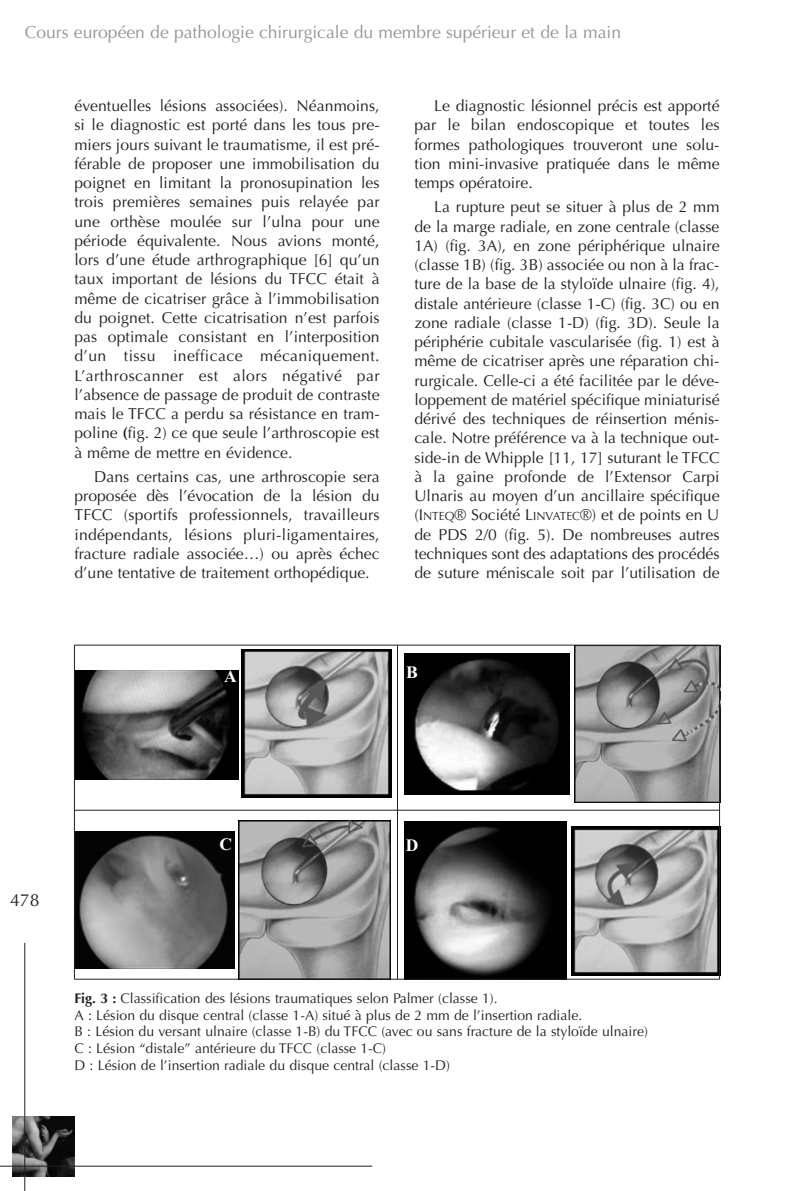
<style>
.page{position:relative;width:794px;height:1191px;background:#fff}
.page>*{position:absolute;margin:0;border:0;box-sizing:border-box;transform-origin:0 0}
.t1{font:17.5px "Optima";color:#939598}
.t2{font:700 17.5px "Times";color:#fff}
.t3{font:17.5px "Optima";color:#231f20}
.t4{font:15.75px/19.2px "Optima";color:#231f20;text-align:justify}
.t5{font:14px/16.6px "Optima";color:#231f20}
.s1{font-weight:700}
.s2{font-size:11.9px}
</style>
<div class="page">
<img style="left:12px;top:1116px;width:62px;height:60px">
<hr style="left:0;top:1165px;width:372px;height:1px;background:#231f20">
<hr style="left:24px;top:943px;width:1px;height:248px;background:#231f20">
<img style="left:75px;top:670px;width:164px;height:109px">
<img style="left:242px;top:650px;width:149px;height:147px">
<img style="left:404px;top:653px;width:165px;height:141px">
<img style="left:574px;top:645px;width:145px;height:158px">
<img style="left:75px;top:832px;width:159px;height:137px">
<img style="left:238px;top:820px;width:152px;height:158px">
<img style="left:404px;top:821px;width:163px;height:157px">
<img style="left:571px;top:826px;width:148px;height:149px">
<hr style="left:74px;top:644px;width:645px;height:1px;background:#231f20">
<hr style="left:74px;top:978px;width:645px;height:1px;background:#231f20">
<hr style="left:74px;top:645px;width:1px;height:334px;background:#231f20">
<hr style="left:719px;top:645px;width:1px;height:334px;background:#231f20">
<hr style="left:74px;top:809px;width:645px;height:1px;background:#231f20">
<hr style="left:397px;top:645px;width:1px;height:334px;background:#231f20">
<p class="t1" style="left:25px;top:25px;width:598px">Cours européen de pathologie chirurgicale du membre supérieur et de la main</p>
<p class="t4" style="left:74px;top:98px;width:307px">éventuelles lésions associées). Néanmoins, si le diagnostic est porté dans les tous pre&shy;miers jours suivant le traumatisme, il est pré&shy;férable de proposer une immobilisation du poignet en limitant la pronosupination les trois premières semaines puis relayée par une orthèse moulée sur l’ulna pour une période équivalente. Nous avions monté, lors d’une étude arthrographique [6] qu’un taux important de lésions du TFCC était à même de cicatriser grâce à l’immobilisation du poignet. Cette cicatrisation n’est parfois pas optimale consistant en l’interposition d’un tissu inefficace mécaniquement.<br>L’arthroscanner est alors négativé par l’absence de passage de produit de contraste mais le TFCC a perdu sa résistance en tram&shy;poline <span class="s1">(</span>fig. 2) ce que seule l’arthroscopie est à même de mettre en évidence.</p>
<p class="t4" style="left:74px;top:468px;width:307px;text-indent:20px">Dans certains cas, une arthroscopie sera proposée dès l’évocation de la lésion du TFCC (sportifs professionnels, travailleurs indépendants, lésions pluri-ligamentaires, fracture radiale associée…) ou après échec d’une tentative de traitement orthopédique.</p>
<p class="t4" style="left:414px;top:98px;width:307px;text-indent:20px">Le diagnostic lésionnel précis est apporté par le bilan endoscopique et toutes les formes pathologiques trouveront une solu&shy;tion mini-invasive pratiquée dans le même temps opératoire.</p>
<p class="t4" style="left:414px;top:199px;width:307px;text-indent:20px">La rupture peut se situer à plus de 2 mm de la marge radiale, en zone centrale (classe 1A) (fig. 3A), en zone périphérique ulnaire (classe 1B) (fig. 3B) associée ou non à la frac&shy;ture de la base de la styloïde ulnaire (fig. 4), distale antérieure (classe 1-C) (fig. 3C) ou en zone radiale (classe 1-D) (fig. 3D). Seule la périphérie cubitale vascularisée (fig. 1) est à même de cicatriser après une réparation chi&shy;rurgicale. Celle-ci a été facilitée par le déve&shy;loppement de matériel spécifique miniaturisé dérivé des techniques de réinsertion ménis&shy;cale. Notre préférence va à la technique out&shy;side-in de Whipple [11, 17] suturant le TFCC à la gaine profonde de l’Extensor Carpi Ulnaris au moyen d’un ancillaire spécifique (I<span class="s2">NTEQ</span>® Société L<span class="s2">INVATEC</span>®) et de points en U de PDS 2/0 (fig. 5). De nombreuses autres techniques sont des adaptations des procédés de suture méniscale soit par l’utilisation de</p>
<p class="t2" style="left:224px;top:666px;width:14px">A</p>
<p class="t2" style="left:406px;top:661px;width:13px">B</p>
<p class="t3" style="left:10px;top:893px;width:31px">478</p>
<p class="t2" style="left:219px;top:834px;width:14px">C</p>
<p class="t2" style="left:406px;top:834px;width:14px">D</p>
<p class="t5" style="left:74px;top:991px;width:575px"><span class="s1">Fig. 3 :</span> Classification des lésions traumatiques selon Palmer (classe 1).<br>A : Lésion du disque central (classe 1-A) situé à plus de 2 mm de l’insertion radiale.<br>B : Lésion du versant ulnaire (classe 1-B) du TFCC (avec ou sans fracture de la styloïde ulnaire)<br>C : Lésion “distale” antérieure du TFCC (classe 1-C)<br>D : Lésion de l’insertion radiale du disque central (classe 1-D)</p>
</div>
